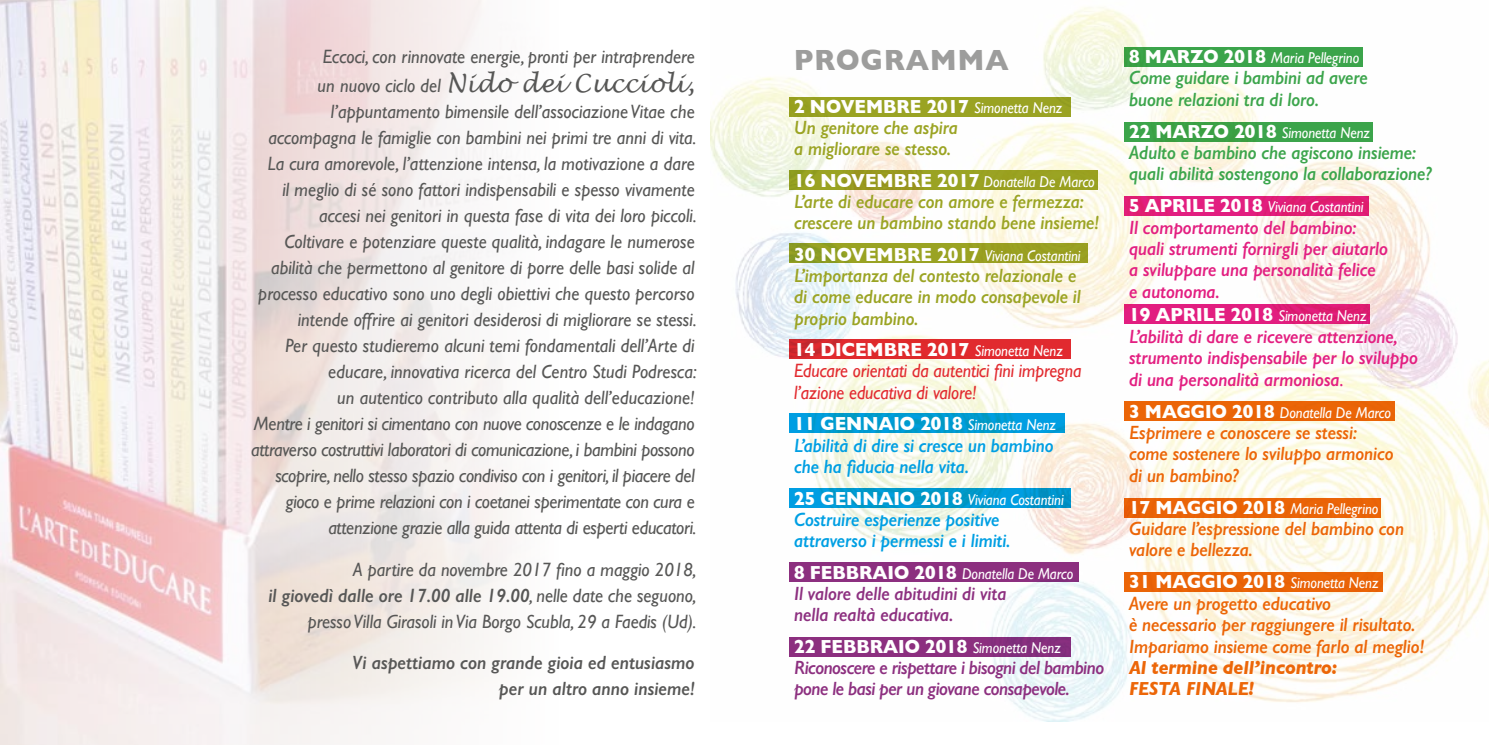
<style>
.page{position:relative;width:1489px;height:745px;background:#fff}
.page>*{position:absolute;margin:0;border:0;box-sizing:border-box;transform-origin:0 0}
.t1{font:700 29.75px "Gill Sans";color:#9d9d9c;scale:.94 1}
.t2{font:italic 24.5px "TR Lucida Handwriting";color:#575756}
.t3{font:italic 19.25px/25.9px "Gill Sans";color:#575756;text-align:right;scale:.96 1}
.t4{font:italic 600 19.25px/21.3px "Gill Sans";letter-spacing:-.01em;color:#ec6608;scale:.94 1}
.t5{font:italic 600 19.25px/21.3px "Gill Sans";letter-spacing:-.01em;color:#e31f81;scale:.94 1}
.t6{font:italic 600 19.25px/21.2px "Gill Sans";letter-spacing:-.01em;color:#9ba424;scale:.94 1}
.t7{font:italic 600 19.25px/21.2px "Gill Sans";letter-spacing:-.01em;color:#009fe3;text-align:justify;scale:.94 1}
.t8{font:italic 600 19.25px/21.3px "Gill Sans";letter-spacing:-.01em;color:#3ca54c;scale:.94 1}
.t9{font:italic 600 19.25px/21.2px "Gill Sans";letter-spacing:-.03em;color:#8d3080;scale:.94 1}
.t10{font:italic 19.25px/21.2px "Gill Sans";letter-spacing:-.01em;color:#e22b30;scale:.94 1}
.t11{font:italic 600 19.25px/21.2px "Gill Sans";letter-spacing:-.03em;color:#9ba424;scale:.94 1}
.t12{font:italic 600 19.25px/25.9px "Gill Sans";letter-spacing:-.005em;color:#575756;text-align:right;scale:.96 1}
.t13{font:italic 600 19.25px/21.2px "Gill Sans";letter-spacing:-.01em;color:#8d3080;scale:.94 1}
.t14{font:italic 700 19.25px/21.3px "Gill Sans";letter-spacing:-.01em;color:#ec6608;scale:.94 1}
.t15{font:italic 15.75px "Gill Sans";letter-spacing:-.01em;color:#fff;scale:.94 1}
.s1{font-family:"Gill Sans";font-size:19.25px}
.s2{font-weight:600}
.s3{font-weight:700;font-style:normal;color:#fff}
.s4{font-weight:400;font-size:15.75px;color:#fff}
.s5{font-weight:700;font-style:normal;font-size:19.25px}
.s6{font-size:15.75px;color:#fff}
.s7{font-weight:400;font-style:normal}
</style>
<div class="page">
<img style="left:744px;top:7px;width:744px;height:714px">
<div style="left:789px;top:97px;width:281px;height:20px;background:#9ba424"></div>
<div style="left:1124px;top:47px;width:237px;height:20px;background:#3ca54c"></div>
<div style="left:1124px;top:122px;width:248px;height:19px;background:#3ca54c"></div>
<div style="left:1124px;top:196px;width:244px;height:20px;background:#e31f81"></div>
<div style="left:1124px;top:304px;width:245px;height:20px;background:linear-gradient(to right,#e41f84,#dd1c73)"></div>
<div style="left:1124px;top:401px;width:270px;height:19px;background:#ec6608"></div>
<div style="left:1124px;top:497px;width:256px;height:20px;background:#ec6608"></div>
<div style="left:1124px;top:572px;width:258px;height:20px;background:#ec6608"></div>
<div style="left:789px;top:170px;width:309px;height:20px;background:#9ba424"></div>
<div style="left:789px;top:243px;width:298px;height:20px;background:#9ba424"></div>
<div style="left:789px;top:339px;width:281px;height:19px;background:#e22b30"></div>
<svg style="left:789px;top:413px;width:275px;height:20px;background:#009bd4"></svg>
<svg style="left:789px;top:487px;width:281px;height:20px;background:#0c9dd2"></svg>
<div style="left:789px;top:562px;width:289px;height:20px;background:#8d3080"></div>
<div style="left:789px;top:636px;width:281px;height:20px;background:#8d3080"></div>
<img style="left:0;top:0;width:744px;height:744px">
<p class="t3" style="left:323px;top:43px;width:389px">Eccoci, con rinnovate energie, pronti per intraprendere</p>
<p class="t2" style="left:317px;top:67px;width:379px"><span class="s1">un nuovo ciclo del</span> Nido dei Cuccioli,</p>
<p class="t3" style="left:251px;top:99px;width:466px">l’appuntamento bimensile dell’associazione Vitae che accompagna le famiglie con bambini nei primi tre anni di vita.<br>La cura amorevole, l’attenzione intensa, la motivazione a dare<br>il meglio di sé sono fattori indispensabili e spesso vivamente accesi nei genitori in questa fase di vita dei loro piccoli.<br>Coltivare e potenziare queste qualità, indagare le numerose abilità che permettono al genitore di porre delle basi solide al processo educativo sono uno degli obiettivi che questo percorso intende offrire ai genitori desiderosi di migliorare se stessi.<br>Per questo studieremo alcuni temi fondamentali dell’Arte di educare, innovativa ricerca del Centro Studi Podresca:<br>un autentico contributo alla qualità dell’educazione!<br>Mentre i genitori si cimentano con nuove conoscenze e le indagano attraverso costruttivi laboratori di comunicazione, i bambini possono scoprire, nello stesso spazio condiviso con i genitori, il piacere del gioco e prime relazioni con i coetanei sperimentate con cura e attenzione grazie alla guida attenta di esperti educatori.</p>
<p class="t3" style="left:268px;top:556px;width:448px">A partire da novembre 2017 fino a maggio 2018,<br><span class="s2">il giovedì dalle ore 17.00 alle 19.00</span>, nelle date che seguono, presso Villa Girasoli in Via Borgo Scubla, 29 a Faedis (Ud).</p>
<p class="t12" style="left:352px;top:649px;width:358px">Vi aspettiamo con grande gioia ed entusiasmo per un altro anno insieme!</p>
<h1 class="t1" style="left:794px;top:36px;width:230px">PROGRAMMA</h1>
<p class="t11" style="left:794px;top:95px;width:287px"><span class="s3">2 NOVEMBRE 2017</span> <span class="s4">Simonetta Nenz<br></span>Un genitore che aspira<br>a migliorare se stesso.</p>
<p class="t15" style="left:794px;top:172px;width:322px"><span class="s5">16 NOVEMBRE 2017</span> Donatella De Marco</p>
<p class="t6" style="left:794px;top:190px;width:326px">L’arte di educare con amore e fermezza: crescere un bambino stando bene insieme!</p>
<p class="t15" style="left:794px;top:246px;width:306px"><span class="s5">30 NOVEMBRE 2017</span> Viviana Costantini</p>
<p class="t6" style="left:794px;top:264px;width:307px">L’importanza del contesto relazionale e di come educare in modo consapevole il proprio bambino.</p>
<p class="t10" style="left:794px;top:339px;width:307px"><span class="s3">14 DICEMBRE 2017</span> <span class="s6">Simonetta Nenz<br></span>Educare orientati da autentici fini impregna l’azione educativa di valore!</p>
<p class="t7" style="left:794px;top:413px;width:280px"><span class="s3">11 GENNAIO 2018</span> <span class="s4">Simonetta Nenz </span>L’abilità di dire si cresce un bambino che ha fiducia nella vita.</p>
<p class="t15" style="left:794px;top:490px;width:288px"><span class="s5">25 GENNAIO 2018</span> Viviana Costantini</p>
<p class="t7" style="left:794px;top:508px;width:232px">Costruire esperienze positive attraverso i permessi e i limiti.</p>
<p class="t15" style="left:794px;top:564px;width:299px"><span class="s5">8 FEBBRAIO 2018</span> Donatella De Marco</p>
<p class="t13" style="left:794px;top:582px;width:228px">Il valore delle abitudini di vita nella realtà educativa.</p>
<p class="t9" style="left:794px;top:635px;width:332px"><span class="s3">22 FEBBRAIO 2018</span> <span class="s4">Simonetta Nenz<br></span>Riconoscere e rispettare i bisogni del bambino pone le basi per un giovane consapevole.</p>
<p class="t15" style="left:1129px;top:48px;width:247px"><span class="s5">8 MARZO 2018</span> Maria Pellegrino</p>
<p class="t8" style="left:1129px;top:67px;width:256px">Come guidare i bambini ad avere buone relazioni tra di loro.</p>
<p class="t15" style="left:1129px;top:123px;width:258px"><span class="s5">22 MARZO 2018</span> Simonetta Nenz</p>
<p class="t8" style="left:1129px;top:141px;width:323px">Adulto e bambino che agiscono insieme: quali abilità sostengono la collaborazione?</p>
<p class="t15" style="left:1129px;top:198px;width:251px"><span class="s5">5 APRILE 2018</span> Viviana Costantini</p>
<p class="t5" style="left:1129px;top:216px;width:277px">Il comportamento del bambino: quali strumenti fornirgli per aiutarlo a sviluppare una personalità felice e autonoma.</p>
<p class="t15" style="left:1129px;top:307px;width:254px"><span class="s5">19 APRILE 2018</span> Simonetta Nenz</p>
<p class="t5" style="left:1129px;top:325px;width:309px">L’abilità di dare e ricevere attenzione, strumento indispensabile per lo sviluppo di una personalità armoniosa<span class="s7">.</span></p>
<p class="t15" style="left:1129px;top:403px;width:280px"><span class="s5">3 MAGGIO 2018</span> Donatella De Marco</p>
<p class="t4" style="left:1129px;top:421px;width:283px">Esprimere e conoscere se stessi: come sostenere lo sviluppo armonico di un bambino?</p>
<p class="t15" style="left:1129px;top:499px;width:267px"><span class="s5">17 MAGGIO 2018</span> Maria Pellegrino</p>
<p class="t4" style="left:1129px;top:517px;width:294px">Guidare l’espressione del bambino con valore e bellezza.</p>
<p class="t15" style="left:1129px;top:573px;width:267px"><span class="s5">31 MAGGIO 2018</span> Simonetta Nenz</p>
<p class="t4" style="left:1129px;top:592px;width:316px">Avere un progetto educativo<br>è necessario per raggiungere il risultato.<br>Impariamo insieme come farlo al meglio!</p>
<p class="t14" style="left:1129px;top:656px;width:223px">Al termine dell’incontro:<br>FESTA FINALE!</p>
</div>
